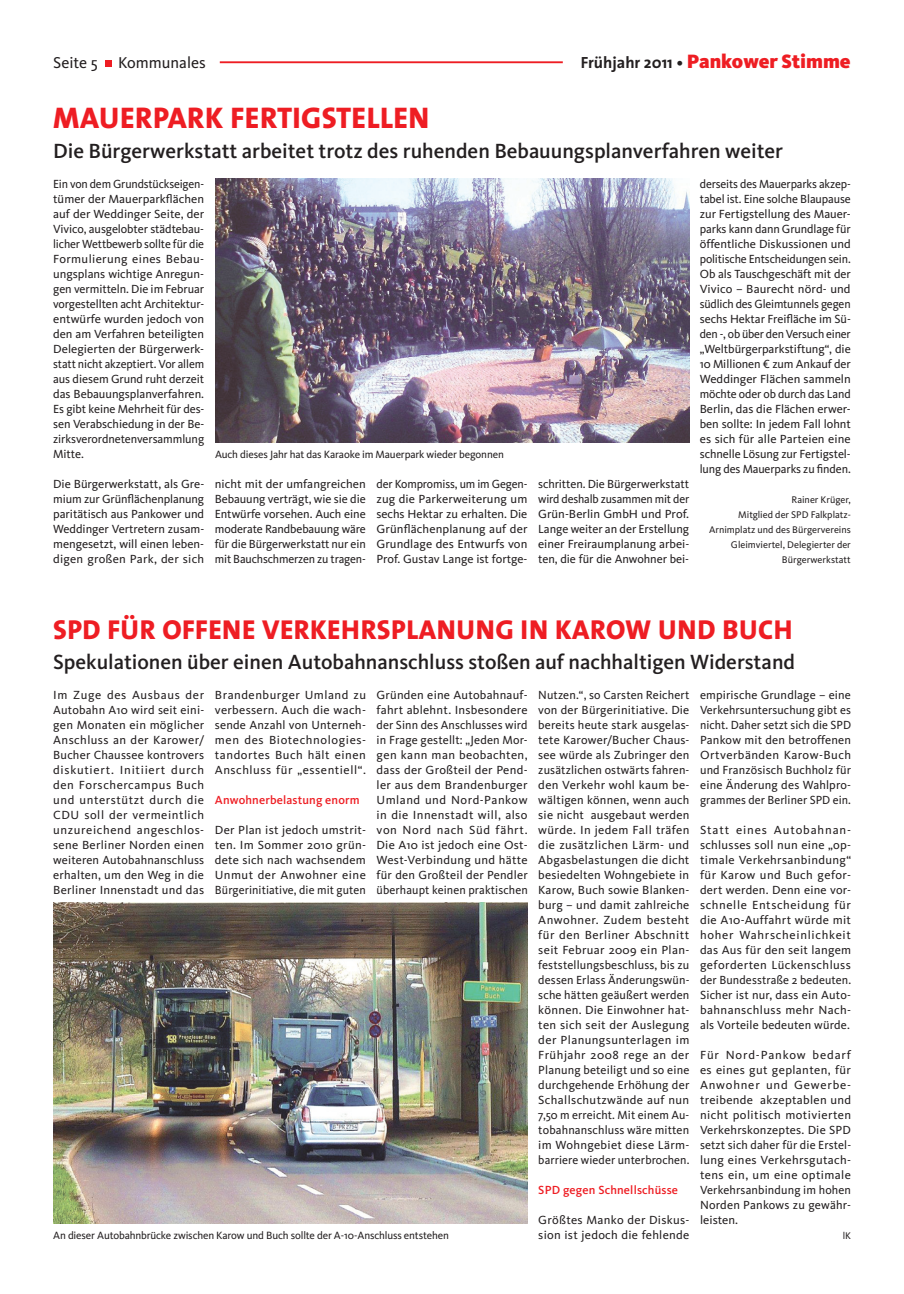
<style>
.page{position:relative;width:904px;height:1294px;background:#fff}
.page>*{position:absolute;margin:0;border:0;box-sizing:border-box;transform-origin:0 0}
.t1{font:800 30px "The Sans";letter-spacing:.015em;color:#ee1d23}
.t2{font:800 27.5px "The Sans";letter-spacing:.015em;color:#ee1d23}
.t3{font:500 21.25px "Kievit";color:#231f20}
.t4{font:900 20px "Kievit";color:#ee1d23}
.t5{font:16.25px "Kievit";color:#231f20}
.t6{font:12.25px/15px "Kievit";letter-spacing:.01em;color:#231f20;text-align:justify}
.t7{font:500 12.25px "Kievit";letter-spacing:.015em;color:#ee1d23}
.t8{font:11px "Kievit";letter-spacing:-.015em;color:#231f20}
.t9{font:10px/15px "Kievit";color:#231f20;text-align:right}
.s1{font-family:"The Sans";font-weight:700;font-size:16.25px;color:#231f20}
</style>
<div class="page">
<hr style="left:220px;top:61px;width:343px;height:2px;background:#ee1d23">
<svg style="left:105px;top:60px;width:6px;height:6px"></svg>
<img style="left:53px;top:902px;width:474px;height:321px">
<img style="left:215px;top:178px;width:474px;height:265px">
<h3 class="t5" style="left:53px;top:54px;width:46px">Seite 5</h3>
<h3 class="t5" style="left:118px;top:54px;width:89px">Kommunales</h3>
<h3 class="t4" style="left:580px;top:49px;width:271px"><span class="s1">Frühjahr 2011 •</span> Pankower Stimme</h3>
<h1 class="t1" style="left:53px;top:93px;width:377px">MAUERPARK FERTIGSTELLEN</h1>
<h3 class="t3" style="left:53px;top:138px;width:731px">Die Bürgerwerkstatt arbeitet trotz des ruhenden Bebauungsplanverfahren weiter</h3>
<p class="t6" style="left:53px;top:177px;width:153px">Ein von dem Grundstückseigen&shy;tümer der Mauerparkflächen auf der Weddinger Seite, der Vivico, ausgelobter städtebau&shy;licher Wettbewerb sollte für die Formulierung eines Bebau&shy;ungsplans wichtige Anregun&shy;gen vermitteln. Die im Februar vorgestellten acht Architektur&shy;entwürfe wurden jedoch von den am Verfahren beteiligten Delegierten der Bürgerwerk&shy;statt nicht akzeptiert. Vor allem aus diesem Grund ruht derzeit das Bebauungsplanverfahren.<br>Es gibt keine Mehrheit für des&shy;sen Verabschiedung in der Be&shy;zirksverordnetenversammlung Mitte.</p>
<p class="t6" style="left:53px;top:477px;width:152px">Die Bürgerwerkstatt, als Gre&shy;mium zur Grünflächenplanung paritätisch aus Pankower und Weddinger Vertretern zusam&shy;mengesetzt, will einen leben&shy;digen großen Park, der sich</p>
<p class="t6" style="left:215px;top:477px;width:153px">nicht mit der umfangreichen Bebauung verträgt, wie sie die Entwürfe vorsehen. Auch eine moderate Randbebauung wäre für die Bürgerwerkstatt nur ein mit Bauchschmerzen zu tragen-</p>
<p class="t6" style="left:376px;top:477px;width:152px">der Kompromiss, um im Gegen&shy;zug die Parkerweiterung um sechs Hektar zu erhalten. Die Grünflächenplanung auf der Grundlage des Entwurfs von Prof. Gustav Lange ist fortge-</p>
<p class="t6" style="left:538px;top:477px;width:153px">schritten. Die Bürgerwerkstatt wird deshalb zusammen mit der Grün-Berlin GmbH und Prof.<br>Lange weiter an der Erstellung einer Freiraumplanung arbei&shy;ten, die für die Anwohner bei-</p>
<p class="t8" style="left:215px;top:448px;width:290px">Auch dieses Jahr hat das Karaoke im Mauerpark wieder begonnen</p>
<p class="t6" style="left:699px;top:177px;width:153px">derseits des Mauerparks akzep&shy;tabel ist. Eine solche Blaupause zur Fertigstellung des Mauer&shy;parks kann dann Grundlage für öffentliche Diskussionen und politische Entscheidungen sein.<br>Ob als Tauschgeschäft mit der Vivico – Baurecht nörd- und südlich des Gleimtunnels gegen sechs Hektar Freifläche im Sü&shy;den -, ob über den Versuch einer „Weltbürgerparkstiftung“, die 10 Millionen € zum Ankauf der Weddinger Flächen sammeln möchte oder ob durch das Land Berlin, das die Flächen erwer&shy;ben sollte: In jedem Fall lohnt es sich für alle Parteien eine schnelle Lösung zur Fertigstel&shy;lung des Mauerparks zu finden.</p>
<p class="t9" style="left:709px;top:492px;width:143px">Rainer Krüger,<br>Mitglied der SPD Falkplatz-<br>Arnimplatz und des Bürgervereins<br>Gleimviertel, Delegierter der<br>Bürgerwerkstatt</p>
<h2 class="t2" style="left:53px;top:606px;width:740px">SPD FÜR OFFENE VERKEHRSPLANUNG IN KAROW UND BUCH</h2>
<h3 class="t3" style="left:53px;top:648px;width:743px">Spekulationen über einen Autobahnanschluss stoßen auf nachhaltigen Widerstand</h3>
<p class="t6" style="left:376px;top:687px;width:153px">Gründen eine Autobahnauf&shy;fahrt ablehnt. Insbesondere der Sinn des Anschlusses wird in Frage gestellt: „Jeden Mor&shy;gen kann man beobachten, dass der Großteil der Pend&shy;ler aus dem Brandenburger Umland und Nord-Pankow in die Innenstadt will, also von Nord nach Süd fährt.<br>Die A10 ist jedoch eine Ost-West-Verbindung und hätte für den Großteil der Pendler überhaupt keinen praktischen</p>
<p class="t6" style="left:538px;top:687px;width:153px">Nutzen.“, so Carsten Reichert von der Bürgerinitiative. Die bereits heute stark ausgelas&shy;tete Karower/Bucher Chaus&shy;see würde als Zubringer den zusätzlichen ostwärts fahren&shy;den Verkehr wohl kaum be&shy;wältigen können, wenn auch sie nicht ausgebaut werden würde. In jedem Fall träfen die zusätzlichen Lärm- und Abgasbelastungen die dicht besiedelten Wohngebiete in Karow, Buch sowie Blanken&shy;burg – und damit zahlreiche Anwohner. Zudem besteht für den Berliner Abschnitt seit Februar 2009 ein Plan&shy;feststellungsbeschluss, bis zu dessen Erlass Änderungswün&shy;sche hätten geäußert werden können. Die Einwohner hat&shy;ten sich seit der Auslegung der Planungsunterlagen im Frühjahr 2008 rege an der Planung beteiligt und so eine durchgehende Erhöhung der Schallschutzwände auf nun 7,50 m erreicht. Mit einem Au&shy;tobahnanschluss wäre mitten im Wohngebiet diese Lärm&shy;barriere wieder unterbrochen.</p>
<p class="t7" style="left:538px;top:1182px;width:141px">SPD gegen Schnellschüsse</p>
<p class="t6" style="left:538px;top:1212px;width:153px">Größtes Manko der Diskus&shy;sion ist jedoch die fehlende</p>
<p class="t6" style="left:53px;top:687px;width:153px">Im Zuge des Ausbaus der Autobahn A10 wird seit eini&shy;gen Monaten ein möglicher Anschluss an der Karower/ Bucher Chaussee kontrovers diskutiert. Initiiert durch den Forschercampus Buch und unterstützt durch die CDU soll der vermeintlich unzureichend angeschlos&shy;sene Berliner Norden einen weiteren Autobahnanschluss erhalten, um den Weg in die Berliner Innenstadt und das</p>
<p class="t6" style="left:215px;top:687px;width:153px">Brandenburger Umland zu verbessern. Auch die wach&shy;sende Anzahl von Unterneh&shy;men des Biotechnologies&shy;tandortes Buch hält einen Anschluss für „essentiell“.</p>
<p class="t7" style="left:215px;top:792px;width:146px">Anwohnerbelastung enorm</p>
<p class="t6" style="left:215px;top:822px;width:153px">Der Plan ist jedoch umstrit&shy;ten. Im Sommer 2010 grün&shy;dete sich nach wachsendem Unmut der Anwohner eine Bürgerinitiative, die mit guten</p>
<p class="t8" style="left:53px;top:1228px;width:397px">An dieser Autobahnbrücke zwischen Karow und Buch sollte der A-10-Anschluss entstehen</p>
<p class="t6" style="left:700px;top:687px;width:153px">empirische Grundlage – eine Verkehrsuntersuchung gibt es nicht. Daher setzt sich die SPD Pankow mit den betroffenen Ortverbänden Karow-Buch und Französisch Buchholz für eine Änderung des Wahlpro&shy;grammes der Berliner SPD ein.</p>
<p class="t6" style="left:700px;top:822px;width:153px">Statt eines Autobahnan&shy;schlusses soll nun eine „op&shy;timale Verkehrsanbindung“ für Karow und Buch gefor&shy;dert werden. Denn eine vor&shy;schnelle Entscheidung für die A10-Auffahrt würde mit hoher Wahrscheinlichkeit das Aus für den seit langem geforderten Lückenschluss der Bundesstraße 2 bedeuten.<br>Sicher ist nur, dass ein Auto&shy;bahnanschluss mehr Nach&shy;als Vorteile bedeuten würde.</p>
<p class="t6" style="left:700px;top:1047px;width:153px">Für Nord-Pankow bedarf es eines gut geplanten, für Anwohner und Gewerbe&shy;treibende akzeptablen und nicht politisch motivierten Verkehrskonzeptes. Die SPD setzt sich daher für die Erstel&shy;lung eines Verkehrsgutach&shy;tens ein, um eine optimale Verkehrsanbindung im hohen Norden Pankows zu gewähr&shy;leisten.</p>
<p class="t9" style="left:842px;top:1227px;width:10px">lK</p>
</div>
